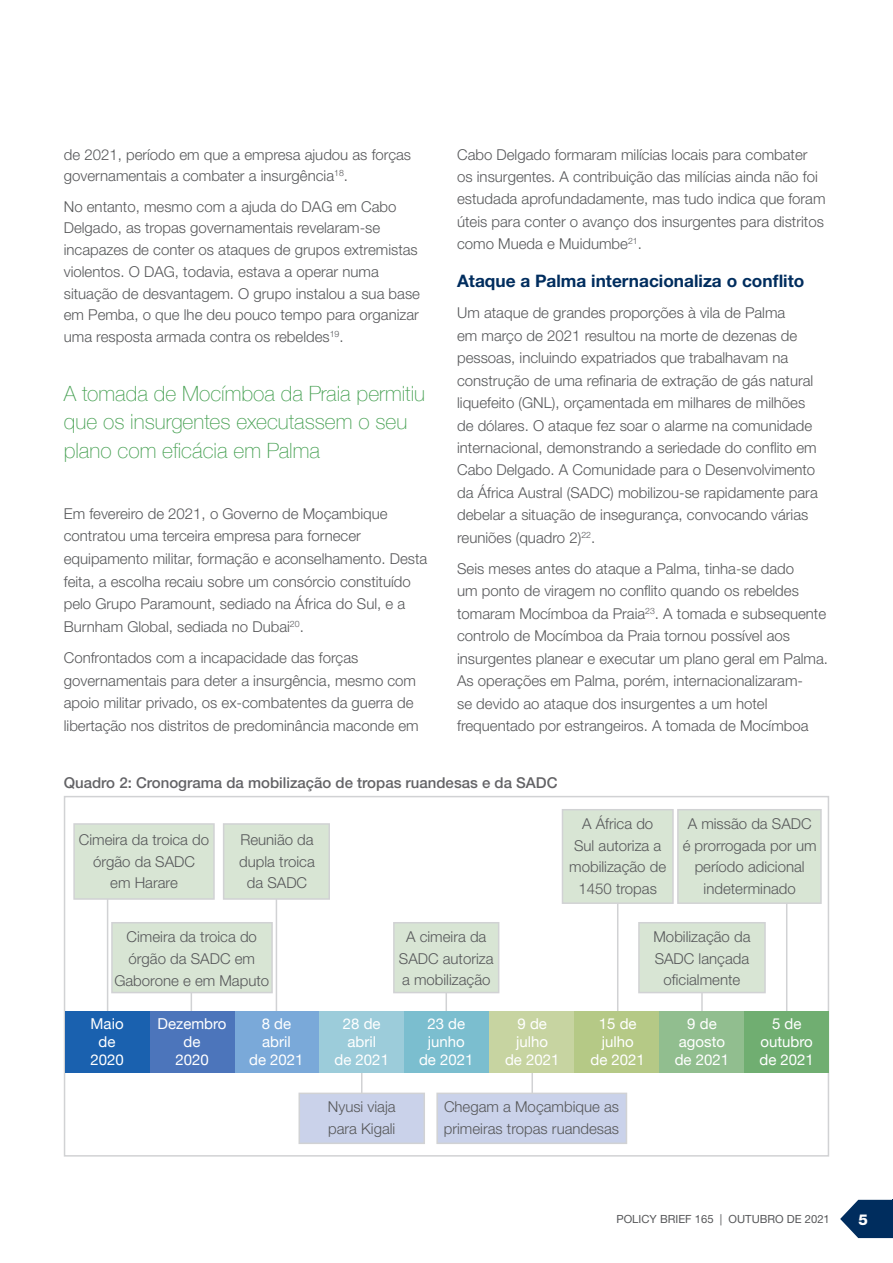
<style>
.page{position:relative;width:893px;height:1263px;background:#fff}
.page>*{position:absolute;margin:0;border:0;box-sizing:border-box;transform-origin:0 0}
.PULL_QUOTE{font:100 21px/28.5px "Helvetica Neue";color:#48a154}
.SUBHEAD_LEVEL_1{font:700 17.25px "Helvetica Neue LT Std";color:#002d5e}
.BODY{font:300 15px/22.5px "Helvetica Neue LT Std";color:#57585a}
.INFOGRAPHIC_NUMBER{font:15px/18px "Helvetica Neue";color:#fff;text-align:center}
.Figure_title{font:500 15px "Helvetica Neue LT Std";color:#636366}
.t1{font:800 15px "Helvetica Neue LT Std";color:#fff}
.t2{font:11.25px "Helvetica Neue LT Std";color:#57585a}
</style>
<div class="page">
<svg style="left:840px;top:1200px;width:52px;height:38px"></svg>
<hr style="left:892px;top:1200px;width:1px;height:38px;background:#002d5e">
<div style="left:64px;top:796px;width:765px;height:360px;border:2px solid #d1d2d4"></div>
<hr style="left:276px;top:884px;width:1px;height:136px;background:#d1d2d4">
<hr style="left:445px;top:970px;width:2px;height:53px;background:#d1d2d4">
<hr style="left:701px;top:970px;width:2px;height:53px;background:#d1d2d4">
<hr style="left:531px;top:1060px;width:2px;height:63px;background:#d1d2d4">
<hr style="left:361px;top:1060px;width:1px;height:80px;background:#d1d2d4">
<hr style="left:617px;top:885px;width:1px;height:136px;background:#d1d2d4">
<hr style="left:786px;top:885px;width:1px;height:136px;background:#d1d2d4">
<hr style="left:191px;top:961px;width:1px;height:65px;background:#d1d2d4">
<div style="left:111px;top:922px;width:162px;height:71px;background:#d8e5d4;border:2px solid #d1d2d4"></div>
<div style="left:393px;top:922px;width:106px;height:71px;background:#d8e5d4;border:2px solid #d1d2d4"></div>
<div style="left:638px;top:922px;width:128px;height:71px;background:#d8e5d4;border:2px solid #d1d2d4"></div>
<div style="left:298px;top:1092px;width:127px;height:52px;background:#cad2ea;border:2px solid #d1d2d4"></div>
<div style="left:436px;top:1092px;width:191px;height:52px;background:#cad2ea;border:2px solid #d1d2d4"></div>
<hr style="left:107px;top:886px;width:1px;height:139px;background:#d1d2d4">
<div style="left:574px;top:1011px;width:85px;height:61px;background:#b5c986"></div>
<div style="left:65px;top:1011px;width:85px;height:61px;background:#1a61af"></div>
<div style="left:403px;top:1011px;width:87px;height:61px;background:#7bbecf"></div>
<div style="left:235px;top:1011px;width:84px;height:61px;background:#7aa9d9"></div>
<div style="left:744px;top:1011px;width:85px;height:61px;background:#70ae71"></div>
<div style="left:150px;top:1011px;width:85px;height:61px;background:#4c75bb"></div>
<div style="left:489px;top:1011px;width:85px;height:61px;background:#c7d4a1"></div>
<div style="left:319px;top:1011px;width:85px;height:61px;background:#9cccda"></div>
<div style="left:659px;top:1011px;width:85px;height:61px;background:#91be8f"></div>
<div style="left:73px;top:823px;width:142px;height:77px;background:#d8e5d4;border:2px solid #d1d2d4"></div>
<div style="left:223px;top:823px;width:107px;height:77px;background:#d8e5d4;border:2px solid #d1d2d4"></div>
<div style="left:562px;top:809px;width:112px;height:95px;background:#d8e5d4;border:2px solid #d1d2d4"></div>
<div style="left:677px;top:809px;width:145px;height:95px;background:#d8e5d4;border:2px solid #d1d2d4"></div>
<p class="BODY" style="left:64px;top:143px;width:349px;line-height:21.8px">de 2021, período em que a empresa ajudou as forças governamentais a combater a insurgência<sup>18</sup>.</p>
<p class="BODY" style="left:64px;top:195px;width:358px;line-height:21.8px">No entanto, mesmo com a ajuda do DAG em Cabo Delgado, as tropas governamentais revelaram-se incapazes de conter os ataques de grupos extremistas violentos. O DAG, todavia, estava a operar numa situação de desvantagem. O grupo instalou a sua base em Pemba, o que lhe deu pouco tempo para organizar uma resposta armada contra os rebeldes<sup>19</sup>.</p>
<p class="PULL_QUOTE" style="left:64px;top:378px;width:363px">A tomada de Mocímboa da Praia permitiu que os insurgentes executassem o seu plano com eficácia em Palma</p>
<p class="BODY" style="left:64px;top:502px;width:365px">Em fevereiro de 2021, o Governo de Moçambique contratou uma terceira empresa para fornecer equipamento militar, formação e aconselhamento. Desta feita, a escolha recaiu sobre um consórcio constituído pelo Grupo Paramount, sediado na África do Sul, e a Burnham Global, sediada no Dubai<sup>20</sup>.</p>
<p class="BODY" style="left:64px;top:646px;width:356px">Confrontados com a incapacidade das forças governamentais para deter a insurgência, mesmo com apoio militar privado, os ex-combatentes da guerra de libertação nos distritos de predominância maconde em</p>
<p class="BODY" style="left:457px;top:143px;width:370px">Cabo Delgado formaram milícias locais para combater os insurgentes. A contribuição das milícias ainda não foi estudada aprofundadamente, mas tudo indica que foram úteis para conter o avanço dos insurgentes para distritos como Mueda e Muidumbe<sup>21</sup>.</p>
<p class="SUBHEAD_LEVEL_1" style="left:457px;top:270px;width:349px">Ataque a Palma internacionaliza o conflito</p>
<p class="BODY" style="left:457px;top:301px;width:362px">Um ataque de grandes proporções à vila de Palma<br>em março de 2021 resultou na morte de dezenas de pessoas, incluindo expatriados que trabalhavam na construção de uma refinaria de extração de gás natural liquefeito (GNL), orçamentada em milhares de milhões de dólares. O ataque fez soar o alarme na comunidade internacional, demonstrando a seriedade do conflito em Cabo Delgado. A Comunidade para o Desenvolvimento da África Austral (SADC) mobilizou-se rapidamente para debelar a situação de insegurança, convocando várias reuniões (quadro 2)<sup>22</sup>.</p>
<p class="BODY" style="left:457px;top:557px;width:372px">Seis meses antes do ataque a Palma, tinha-se dado<br>um ponto de viragem no conflito quando os rebeldes tomaram Mocímboa da Praia<sup>23</sup>. A tomada e subsequente controlo de Mocímboa da Praia tornou possível aos insurgentes planear e executar um plano geral em Palma.<br>As operações em Palma, porém, internacionalizaram-<br>se devido ao ataque dos insurgentes a um hotel frequentado por estrangeiros. A tomada de Mocímboa</p>
<p class="Figure_title" style="left:64px;top:774px;width:495px">Quadro 2: Cronograma da mobilização de tropas ruandesas e da SADC</p>
<p class="BODY" style="left:79px;top:828px;width:132px;line-height:21.8px;text-align:center">Cimeira da troica do órgão da SADC</p>
<p class="BODY" style="left:110px;top:871px;width:69px">em Harare</p>
<p class="BODY" style="left:239px;top:828px;width:77px;line-height:21.8px">Reunião da dupla troica</p>
<p class="BODY" style="left:247px;top:871px;width:62px">da SADC</p>
<p class="BODY" style="left:569px;top:812px;width:98px;line-height:21.8px;text-align:center">A África do<br>Sul autoriza a mobilização de</p>
<p class="BODY" style="left:578px;top:877px;width:80px">1450 tropas</p>
<p class="BODY" style="left:683px;top:812px;width:135px;line-height:21.8px;text-align:center">A missão da SADC é prorrogada por um período adicional indeterminado</p>
<p class="BODY" style="left:127px;top:925px;width:132px">Cimeira da troica do</p>
<p class="BODY" style="left:114px;top:947px;width:156px;line-height:21.8px;text-align:center">órgão da SADC em<br>Gaborone e em Maputo</p>
<p class="INFOGRAPHIC_NUMBER" style="left:91px;top:1016px;width:35px">Maio</p>
<p class="INFOGRAPHIC_NUMBER" style="left:99px;top:1034px;width:18px">de</p>
<p class="INFOGRAPHIC_NUMBER" style="left:90px;top:1052px;width:35px">2020</p>
<p class="INFOGRAPHIC_NUMBER" style="left:158px;top:1016px;width:70px">Dezembro de</p>
<p class="INFOGRAPHIC_NUMBER" style="left:175px;top:1052px;width:35px">2020</p>
<p class="INFOGRAPHIC_NUMBER" style="left:262px;top:1016px;width:31px">8 de</p>
<p class="INFOGRAPHIC_NUMBER" style="left:262px;top:1034px;width:30px">abril</p>
<p class="INFOGRAPHIC_NUMBER" style="left:249px;top:1052px;width:56px">de 2021</p>
<p class="INFOGRAPHIC_NUMBER" style="left:343px;top:1016px;width:39px">28 de</p>
<p class="INFOGRAPHIC_NUMBER" style="left:347px;top:1034px;width:30px">abril</p>
<p class="INFOGRAPHIC_NUMBER" style="left:334px;top:1052px;width:56px">de 2021</p>
<p class="BODY" style="left:406px;top:925px;width:82px">A cimeira da</p>
<p class="BODY" style="left:399px;top:947px;width:96px">SADC autoriza</p>
<p class="BODY" style="left:402px;top:968px;width:90px">a mobilização</p>
<p class="INFOGRAPHIC_NUMBER" style="left:427px;top:1016px;width:39px">23 de</p>
<p class="INFOGRAPHIC_NUMBER" style="left:428px;top:1034px;width:38px">junho</p>
<p class="INFOGRAPHIC_NUMBER" style="left:419px;top:1052px;width:56px">de 2021</p>
<p class="INFOGRAPHIC_NUMBER" style="left:517px;top:1016px;width:31px">9 de</p>
<p class="INFOGRAPHIC_NUMBER" style="left:516px;top:1034px;width:33px">julho</p>
<p class="INFOGRAPHIC_NUMBER" style="left:505px;top:1052px;width:56px">de 2021</p>
<p class="BODY" style="left:653px;top:925px;width:98px">Mobilização da</p>
<p class="BODY" style="left:655px;top:947px;width:96px;line-height:21.8px;text-align:center">SADC lançada oficialmente</p>
<p class="INFOGRAPHIC_NUMBER" style="left:599px;top:1016px;width:39px">15 de</p>
<p class="INFOGRAPHIC_NUMBER" style="left:602px;top:1034px;width:33px">julho</p>
<p class="INFOGRAPHIC_NUMBER" style="left:590px;top:1052px;width:56px">de 2021</p>
<p class="INFOGRAPHIC_NUMBER" style="left:687px;top:1016px;width:31px">9 de</p>
<p class="INFOGRAPHIC_NUMBER" style="left:679px;top:1034px;width:48px">agosto</p>
<p class="INFOGRAPHIC_NUMBER" style="left:675px;top:1052px;width:56px">de 2021</p>
<p class="INFOGRAPHIC_NUMBER" style="left:761px;top:1016px;width:54px">5 de outubro</p>
<p class="INFOGRAPHIC_NUMBER" style="left:759px;top:1052px;width:56px">de 2021</p>
<p class="BODY" style="left:328px;top:1095px;width:69px">Nyusi viaja</p>
<p class="BODY" style="left:328px;top:1117px;width:69px">para Kigali</p>
<p class="BODY" style="left:444px;top:1095px;width:177px;line-height:21.8px">Chegam a Moçambique as primeiras tropas ruandesas</p>
<p class="t2" style="left:616px;top:1212px;width:215px">POLICY BRIEF 165 | OUTUBRO DE 2021</p>
<p class="t1" style="left:859px;top:1210px;width:11px">5</p>
</div>
